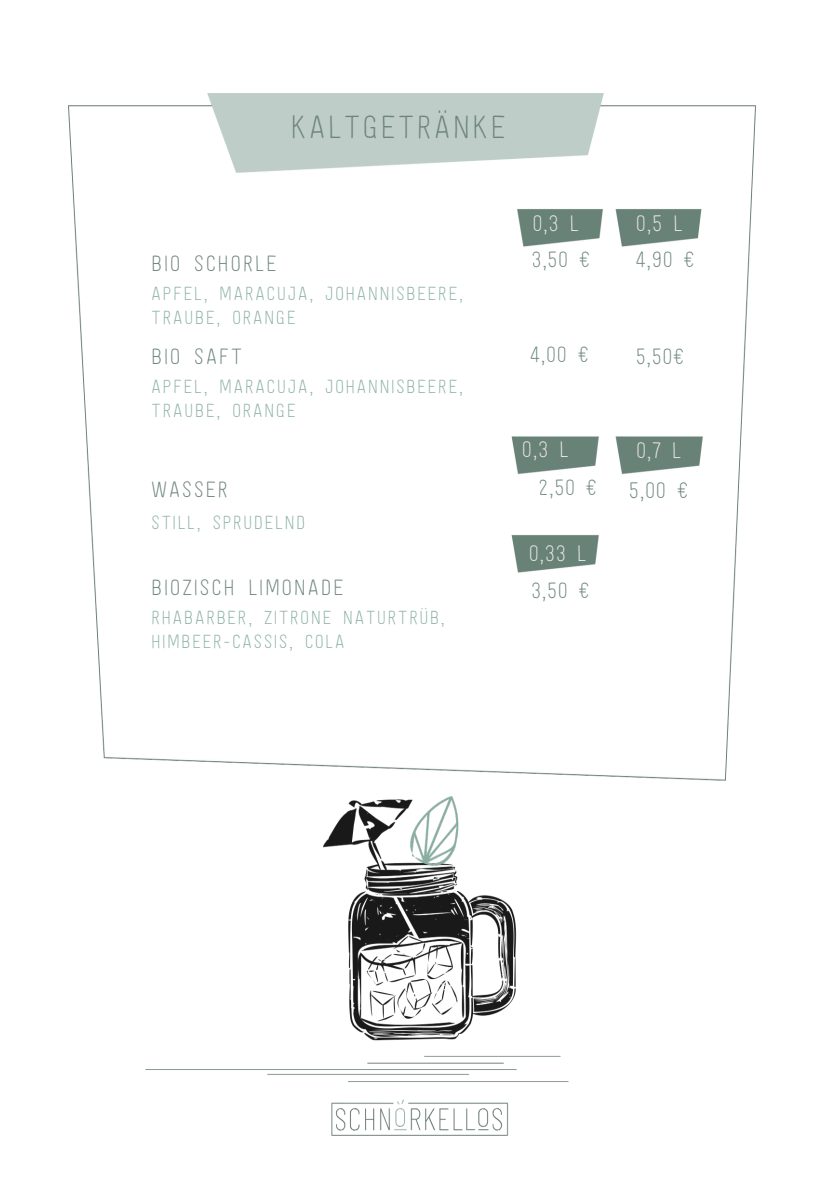
<style>
.page{position:relative;width:839px;height:1191px;background:#fff}
.page>*{position:absolute;margin:0;border:0;box-sizing:border-box;transform-origin:0 0}
.t1{font:37px "Festivo Letters No 18";letter-spacing:.055em;color:#6d857c}
.t2{font:26px "Festivo Letters No 18";color:#ecebe7}
.t3{font:26px/40.4px "Festivo Letters No 18";color:#6d857c}
.t4{font:25.6px "Festivo Letters No 18";letter-spacing:.06em;color:#6d857c}
.t5{font:22px/24px "Festivo Letters No 18";letter-spacing:.06em;color:#8bb1a3}
.s1{color:#ecebe7}
</style>
<div class="page">
<img style="left:68px;top:93px;width:688px;height:1043px">
<h1 class="t1" style="left:290px;top:111px;width:217px">KALTGETRÄNKE</h1>
<h2 class="t4" style="left:151px;top:252px;width:127px">BIO SCHORLE</h2>
<h2 class="t5" style="left:151px;top:282px;width:313px">APFEL, MARACUJA, JOHANNISBEERE,<br>TRAUBE, ORANGE</h2>
<h2 class="t4" style="left:151px;top:345px;width:92px">BIO SAFT</h2>
<h2 class="t5" style="left:151px;top:375px;width:313px">APFEL, MARACUJA, JOHANNISBEERE,<br>TRAUBE, ORANGE</h2>
<h3 class="t4" style="left:151px;top:478px;width:78px">WASSER</h3>
<h3 class="t5" style="left:151px;top:511px;width:156px">STILL, SPRUDELND</h3>
<h2 class="t4" style="left:151px;top:576px;width:194px">BIOZISCH LIMONADE</h2>
<h3 class="t5" style="left:151px;top:606px;width:295px">RHABARBER, ZITRONE NATURTRÜB,<br>HIMBEER-CASSIS, COLA</h3>
<h4 class="t2" style="left:532px;top:211px;width:49px">0,3 L</h4>
<h4 class="t4" style="left:531px;top:248px;width:61px">3,50 €</h4>
<h2 class="t2" style="left:635px;top:211px;width:49px">0,5 L</h2>
<h3 class="t4" style="left:635px;top:248px;width:61px">4,90 €</h3>
<p class="t4" style="left:530px;top:343px;width:61px">4,00 €</p>
<h3 class="t4" style="left:635px;top:345px;width:50px">5,50€</h3>
<p class="t2" style="left:521px;top:438px;width:49px">0,3 L</p>
<p class="t3" style="left:628px;top:431px;width:62px"><span class="s1">0,7 L<br></span>5,00 €</p>
<h4 class="t4" style="left:538px;top:476px;width:61px">2,50 €</h4>
<h4 class="t2" style="left:528px;top:541px;width:60px">0,33 L</h4>
<h4 class="t4" style="left:530px;top:579px;width:61px">3,50 €</h4>
</div>
